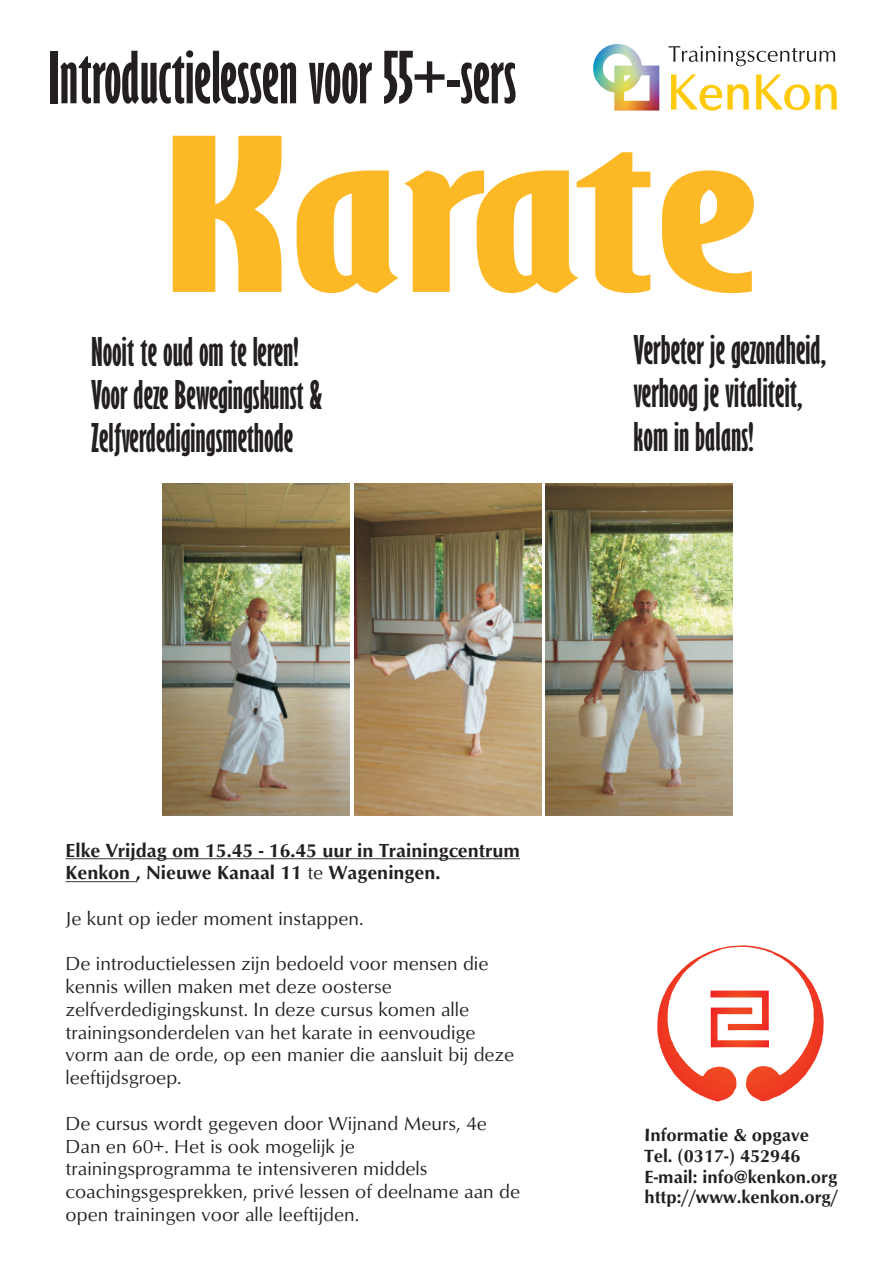
<style>
.page{position:relative;width:893px;height:1263px;background:#fff}
.page>*{position:absolute;margin:0;border:0;box-sizing:border-box;transform-origin:0 0}
.t1{font:700 extra-condensed 196.2px "Gill Sans";color:#fcb825;scale:2.03 1}
.t2{font:700 extra-condensed 66px "Gill Sans";color:#231f20}
.t3{font:700 extra-condensed 36.45px/43.7px "Gill Sans";color:#231f20}
.t4{font:19.5px/22.8px "Optimum";color:#231f20}
.t5{font:700 19.5px/23px "Optimum";color:#231f20}
.t6{font:700 18.3px/20.7px "Optimum";color:#231f20}
.s1{font-weight:400}
</style>
<div class="page">
<svg style="left:657px;top:945px;width:167px;height:156px"></svg>
<hr style="left:66px;top:858px;width:454px;height:1px;background:#231f20">
<hr style="left:66px;top:881px;width:70px;height:1px;background:#231f20">
<img style="left:593px;top:44px;width:66px;height:67px">
<svg style="left:671px;top:74px;width:166px;height:37px"></svg>
<svg style="left:668px;top:46px;width:167px;height:20px"></svg>
<img style="left:163px;top:483px;width:187px;height:333px">
<img style="left:354px;top:483px;width:187px;height:333px">
<img style="left:545px;top:483px;width:187px;height:333px">
<h2 class="t2" style="left:49px;top:50px;width:468px">Introductielessen voor 55+-sers</h2>
<h1 class="t1" style="left:162px;top:134px;width:296px">Karate</h1>
<h3 class="t3" style="left:91px;top:332px;width:209px">Nooit te oud om te leren!</h3>
<h3 class="t3" style="left:91px;top:374px;width:233px">Voor deze Bewegingskunst &amp;<br>Zelfverdedigingsmethode</h3>
<h3 class="t3" style="left:634px;top:329px;width:193px">Verbeter je gezondheid, verhoog je vitaliteit, kom in balans!</h3>
<p class="t5" style="left:66px;top:838px;width:456px">Elke Vrijdag om 15.45 - 16.45 uur in Trainingcentrum<br>Kenkon , Nieuwe Kanaal 11 <span class="s1">te</span> Wageningen.</p>
<p class="t4" style="left:66px;top:906px;width:299px">Je kunt op ieder moment instappen.</p>
<p class="t4" style="left:66px;top:951px;width:450px">De introductielessen zijn bedoeld voor mensen die kennis willen maken met deze oosterse zelfverdedigingskunst. In deze cursus komen alle trainingsonderdelen van het karate in eenvoudige vorm aan de orde, op een manier die aansluit bij deze leeftijdsgroep.</p>
<p class="t4" style="left:66px;top:1111px;width:456px">De cursus wordt gegeven door Wijnand Meurs, 4e Dan en 60+. Het is ook mogelijk je trainingsprogramma te intensiveren middels coachingsgesprekken, privé lessen of deelname aan de open trainingen voor alle leeftijden.</p>
<p class="t6" style="left:644px;top:1124px;width:195px">Informatie &amp; opgave<br>Tel. (0317-) 452946<br>E-mail: info@kenkon.org http://www.kenkon.org/</p>
</div>
